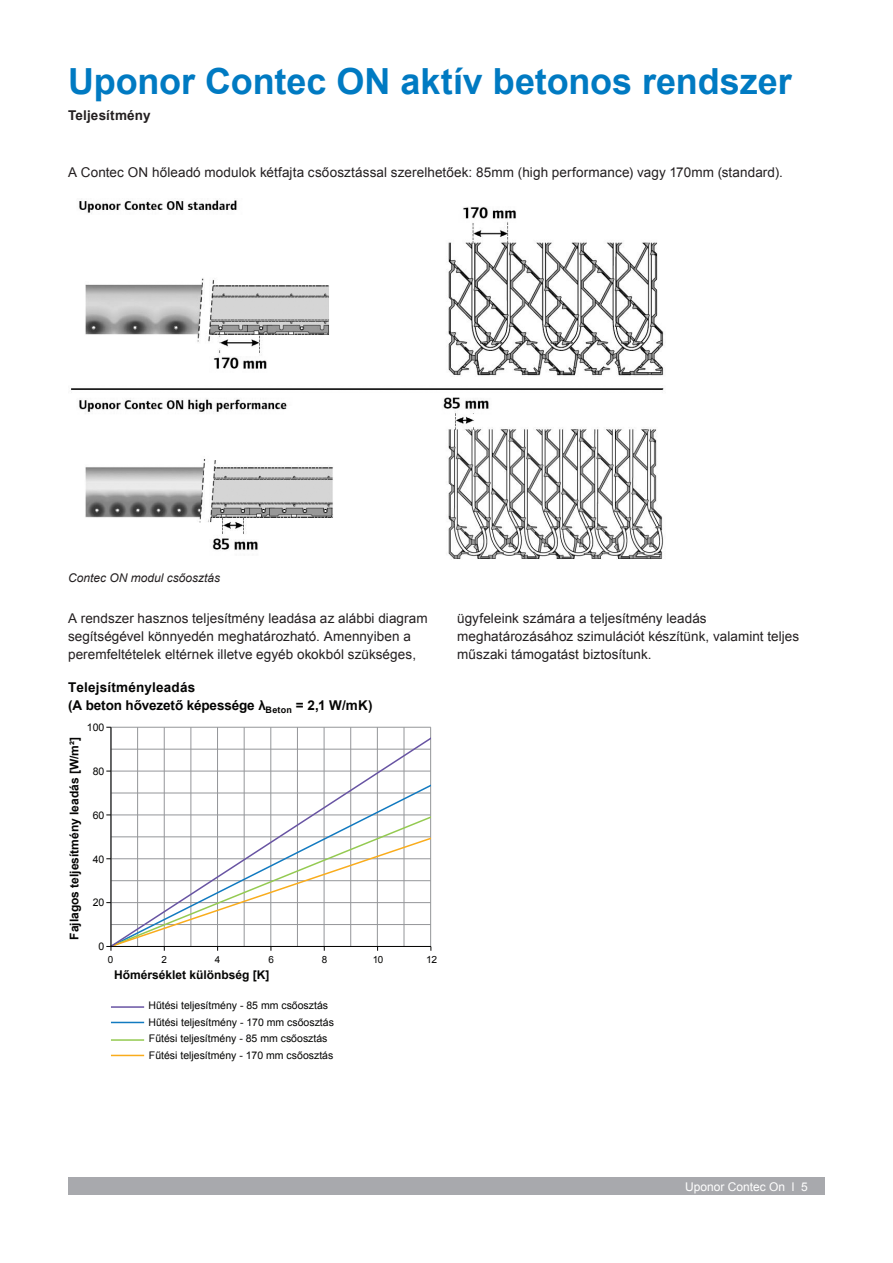
<style>
.page{position:relative;width:893px;height:1263px;background:#fff}
.page>*{position:absolute;margin:0;border:0;box-sizing:border-box;transform-origin:0 0}
.o2_H1{font:700 36px "Arial";letter-spacing:-.005em;color:#007ac2}
.o1_Tx{font:13.5px/18px "Arial";letter-spacing:.005em;color:#231f20}
.t1{font:700 13.5px/18px "Arial";letter-spacing:-.01em;color:#050504}
.o1_Tx-2{font:700 13.5px "Arial";letter-spacing:.01em;color:#231f20}
.t2{font:700 12px "Arial";color:#050504}
.t3{font:italic 12px "Arial";color:#231f20}
.t4{font:12px "Arial";color:#fff}
.t5{font:10.5px/16.6px "Arial";color:#050504}
.t6{font:9.9px "Arial";color:#050504}
.t7{font:9.9px "Arial";color:#050504;scale:1.04 1}
</style>
<div class="page">
<div style="left:68px;top:1178px;width:757px;height:17px;background:#a8a9ad"></div>
<img style="left:71px;top:200px;width:593px;height:359px">
<hr style="left:430px;top:727px;width:1px;height:219px;background:#949699">
<hr style="left:404px;top:727px;width:1px;height:219px;background:#949699">
<hr style="left:377px;top:727px;width:1px;height:219px;background:#949699">
<hr style="left:350px;top:727px;width:1px;height:219px;background:#949699">
<hr style="left:324px;top:727px;width:1px;height:219px;background:#949699">
<hr style="left:297px;top:727px;width:1px;height:219px;background:#949699">
<hr style="left:271px;top:727px;width:1px;height:219px;background:#949699">
<hr style="left:244px;top:727px;width:1px;height:219px;background:#949699">
<hr style="left:217px;top:727px;width:1px;height:219px;background:#949699">
<hr style="left:191px;top:727px;width:1px;height:219px;background:#949699">
<hr style="left:164px;top:727px;width:1px;height:219px;background:#949699">
<hr style="left:137px;top:727px;width:1px;height:219px;background:#949699">
<hr style="left:111px;top:727px;width:320px;height:1px;background:#949699">
<svg style="left:112px;top:735px;width:319px;height:78px"></svg>
<hr style="left:111px;top:727px;width:1px;height:219px;background:#050504">
<svg style="left:106px;top:813px;width:326px;height:138px"></svg>
<hr style="left:111px;top:1006px;width:33px;height:2px;background:#6854a3">
<hr style="left:111px;top:1022px;width:33px;height:1px;background:#127ac0">
<hr style="left:111px;top:1039px;width:33px;height:2px;background:#94ca51">
<hr style="left:111px;top:1055px;width:33px;height:1px;background:#f9ac1c">
<p class="o2_H1" style="left:68px;top:58px;width:725px">Uponor Contec ON aktív betonos rendszer</p>
<p class="o1_Tx-2" style="left:68px;top:107px;width:84px">Teljesítmény</p>
<p class="o1_Tx" style="left:68px;top:163px;width:716px">A Contec ON hőleadó modulok kétfajta csőosztással szerelhetőek: 85mm (high performance) vagy 170mm (standard).</p>
<p class="t3" style="left:68px;top:570px;width:154px">Contec ON modul csőosztás</p>
<p class="o1_Tx" style="left:68px;top:609px;width:361px">A rendszer hasznos teljesítmény leadása az alábbi diagram segítségével könnyedén meghatározható. Amennyiben a peremfeltételek eltérnek illetve egyéb okokból szükséges,</p>
<p class="o1_Tx" style="left:457px;top:609px;width:344px">ügyfeleink számára a teljesítmény leadás meghatározásához szimulációt készítünk, valamint teljes műszaki támogatást biztosítunk.</p>
<p class="t1" style="left:68px;top:679px;width:306px">Telejsítményleadás<br>(A beton hővezető képessége λ<sub>Beton</sub> = 2,1 W/mK)</p>
<p class="t5" style="left:87px;top:719px;width:19px">100</p>
<p class="t2" style="left:66px;top:940px;width:204px;rotate:-90deg">Fajlagos teljesítmény leadás [W/m²]</p>
<p class="t5" style="left:93px;top:763px;width:13px">80</p>
<p class="t5" style="left:93px;top:807px;width:13px">60</p>
<p class="t5" style="left:93px;top:850px;width:13px">40</p>
<p class="t5" style="left:93px;top:894px;width:13px">20</p>
<p class="t5" style="left:99px;top:938px;width:7px">0</p>
<p class="t6" style="left:108px;top:953px;width:7px">0</p>
<p class="t6" style="left:161px;top:953px;width:7px">2</p>
<p class="t6" style="left:215px;top:953px;width:7px">4</p>
<p class="t6" style="left:268px;top:953px;width:7px">6</p>
<p class="t6" style="left:322px;top:953px;width:7px">8</p>
<p class="t6" style="left:373px;top:953px;width:12px">10</p>
<p class="t7" style="left:426px;top:953px;width:12px">12</p>
<p class="t5" style="left:148px;top:997px;width:187px">Hűtési teljesítmény - 85 mm csőosztás Hűtési teljesítmény - 170 mm csőosztás Fűtési teljesítmény - 85 mm csőosztás Fűtési teljesítmény - 170 mm csőosztás</p>
<p class="t2" style="left:114px;top:967px;width:157px">Hőmérséklet különbség [K]</p>
<p class="t4" style="left:685px;top:1179px;width:124px">Uponor Contec On l 5</p>
</div>
